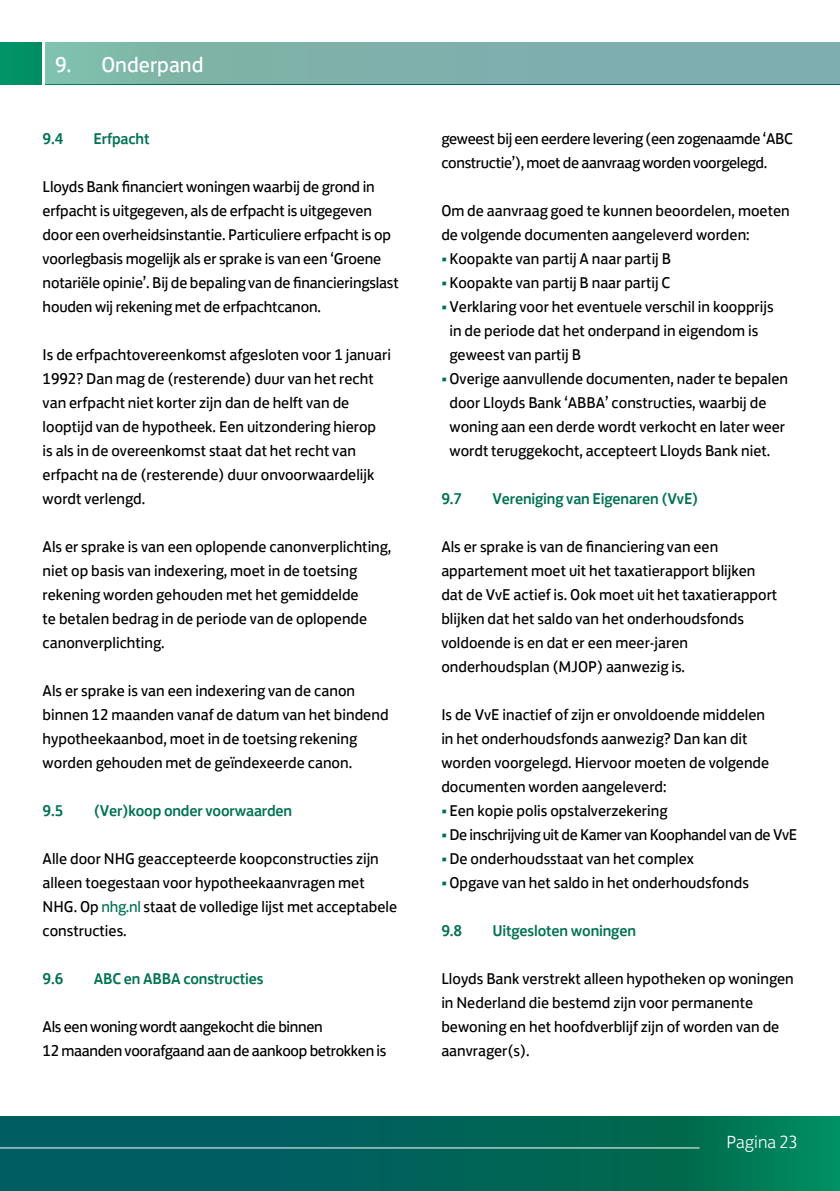
<style>
.page{position:relative;width:840px;height:1191px;background:#fff}
.page>*{position:absolute;margin:0;border:0;box-sizing:border-box;transform-origin:0 0}
.t1{font:22px "Lloyds Bank Jack";color:#fff}
.t2{font:300 18px "Lloyds Bank Jack";color:#fff}
.t3{font:16px/24px "Lloyds Bank Jack";color:#000}
.t4{font:16px/24px "Lloyds Bank Jack";letter-spacing:-.02em;color:#000}
.t5{font:500 16px "Lloyds Bank Jack";letter-spacing:-.01em;color:#007254}
.s1{color:#007254}
</style>
<div class="page">
<svg style="left:0;top:1116px;width:839px;height:75px;background:#01675b"></svg>
<hr style="left:0;top:1147px;width:699px;height:1px;background:#fff">
<div style="left:0;top:43px;width:839px;height:41px;background:#009165"></div>
<div style="left:45px;top:43px;width:794px;height:41px;background:linear-gradient(to right,#7fb8a7,#7faab1)"></div>
<hr style="left:43px;top:42px;width:2px;height:42px;background:#fff">
<h1 class="t1" style="left:55px;top:46px;width:150px">9. Onderpand</h1>
<p class="t5" style="left:43px;top:126px;width:22px">9.4</p>
<p class="t5" style="left:94px;top:126px;width:57px">Erfpacht</p>
<p class="t3" style="left:43px;top:173px;width:357px">Lloyds Bank financiert woningen waarbij de grond in erfpacht is uitgegeven, als de erfpacht is uitgegeven door een overheidsinstantie. Particuliere erfpacht is op voorlegbasis mogelijk als er sprake is van een ‘Groene notariële opinie’. Bij de bepaling van de financieringslast houden wij rekening met de erfpachtcanon.</p>
<p class="t3" style="left:43px;top:341px;width:349px">Is de erfpachtovereenkomst afgesloten voor 1 januari 1992? Dan mag de (resterende) duur van het recht van erfpacht niet korter zijn dan de helft van de looptijd van de hypotheek. Een uitzondering hierop<br>is als in de overeenkomst staat dat het recht van erfpacht na de (resterende) duur onvoorwaardelijk wordt verlengd.</p>
<p class="t3" style="left:43px;top:533px;width:350px">Als er sprake is van een oplopende canonverplichting, niet op basis van indexering, moet in de toetsing rekening worden gehouden met het gemiddelde<br>te betalen bedrag in de periode van de oplopende canonverplichting.</p>
<p class="t3" style="left:43px;top:677px;width:347px">Als er sprake is van een indexering van de canon binnen 12 maanden vanaf de datum van het bindend hypotheekaanbod, moet in de toetsing rekening worden gehouden met de geïndexeerde canon.</p>
<p class="t5" style="left:43px;top:798px;width:22px">9.5</p>
<p class="t5" style="left:94px;top:798px;width:200px">(Ver)koop onder voorwaarden</p>
<p class="t3" style="left:43px;top:845px;width:356px">Alle door NHG geaccepteerde koopconstructies zijn alleen toegestaan voor hypotheekaanvragen met NHG. Op <span class="s1">nhg.nl</span> staat de volledige lijst met acceptabele constructies.</p>
<p class="t5" style="left:43px;top:966px;width:22px">9.6</p>
<p class="t5" style="left:94px;top:966px;width:171px">ABC en ABBA constructies</p>
<p class="t4" style="left:43px;top:1013px;width:345px">Als een woning wordt aangekocht die binnen<br>12 maanden voorafgaand aan de aankoop betrokken is</p>
<p class="t4" style="left:441px;top:125px;width:353px">geweest bij een eerdere levering (een zogenaamde ‘ABC constructie’), moet de aanvraag worden voorgelegd.</p>
<p class="t3" style="left:441px;top:197px;width:350px">Om de aanvraag goed te kunnen beoordelen, moeten de volgende documenten aangeleverd worden:</p>
<p class="t3" style="left:441px;top:245px;width:231px"><span class="s1">•</span> Koopakte van partij A naar partij B</p>
<p class="t3" style="left:441px;top:269px;width:230px"><span class="s1">•</span> Koopakte van partij B naar partij C</p>
<p class="t3" style="left:449px;top:293px;width:325px;text-indent:-8px"><span class="s1">•</span> Verklaring voor het eventuele verschil in koopprijs in de periode dat het onderpand in eigendom is geweest van partij B</p>
<p class="t3" style="left:449px;top:365px;width:340px;text-indent:-8px"><span class="s1">•</span> Overige aanvullende documenten, nader te bepalen door Lloyds Bank ‘ABBA’ constructies, waarbij de woning aan een derde wordt verkocht en later weer wordt teruggekocht, accepteert Lloyds Bank niet.</p>
<p class="t5" style="left:441px;top:486px;width:22px">9.7</p>
<p class="t5" style="left:492px;top:486px;width:207px">Vereniging van Eigenaren (VvE)</p>
<p class="t3" style="left:441px;top:533px;width:337px">Als er sprake is van de financiering van een appartement moet uit het taxatierapport blijken dat de VvE actief is. Ook moet uit het taxatierapport blijken dat het saldo van het onderhoudsfonds voldoende is en dat er een meer-jaren onderhoudsplan (MJOP) aanwezig is.</p>
<p class="t3" style="left:441px;top:701px;width:329px">Is de VvE inactief of zijn er onvoldoende middelen in het onderhoudsfonds aanwezig? Dan kan dit worden voorgelegd. Hiervoor moeten de volgende documenten worden aangeleverd:</p>
<p class="t3" style="left:441px;top:797px;width:227px"><span class="s1">•</span> Een kopie polis opstalverzekering</p>
<p class="t4" style="left:441px;top:821px;width:357px"><span class="s1">•</span> De inschrijving uit de Kamer van Koophandel van de VvE</p>
<p class="t3" style="left:441px;top:845px;width:254px"><span class="s1">•</span> De onderhoudsstaat van het complex</p>
<p class="t3" style="left:441px;top:869px;width:309px"><span class="s1">•</span> Opgave van het saldo in het onderhoudsfonds</p>
<p class="t5" style="left:441px;top:918px;width:22px">9.8</p>
<p class="t5" style="left:492px;top:918px;width:145px">Uitgesloten woningen</p>
<p class="t3" style="left:441px;top:965px;width:354px">Lloyds Bank verstrekt alleen hypotheken op woningen in Nederland die bestemd zijn voor permanente bewoning en het hoofdverblijf zijn of worden van de aanvrager(s).</p>
<p class="t2" style="left:726px;top:1127px;width:72px">Pagina 23</p>
</div>
